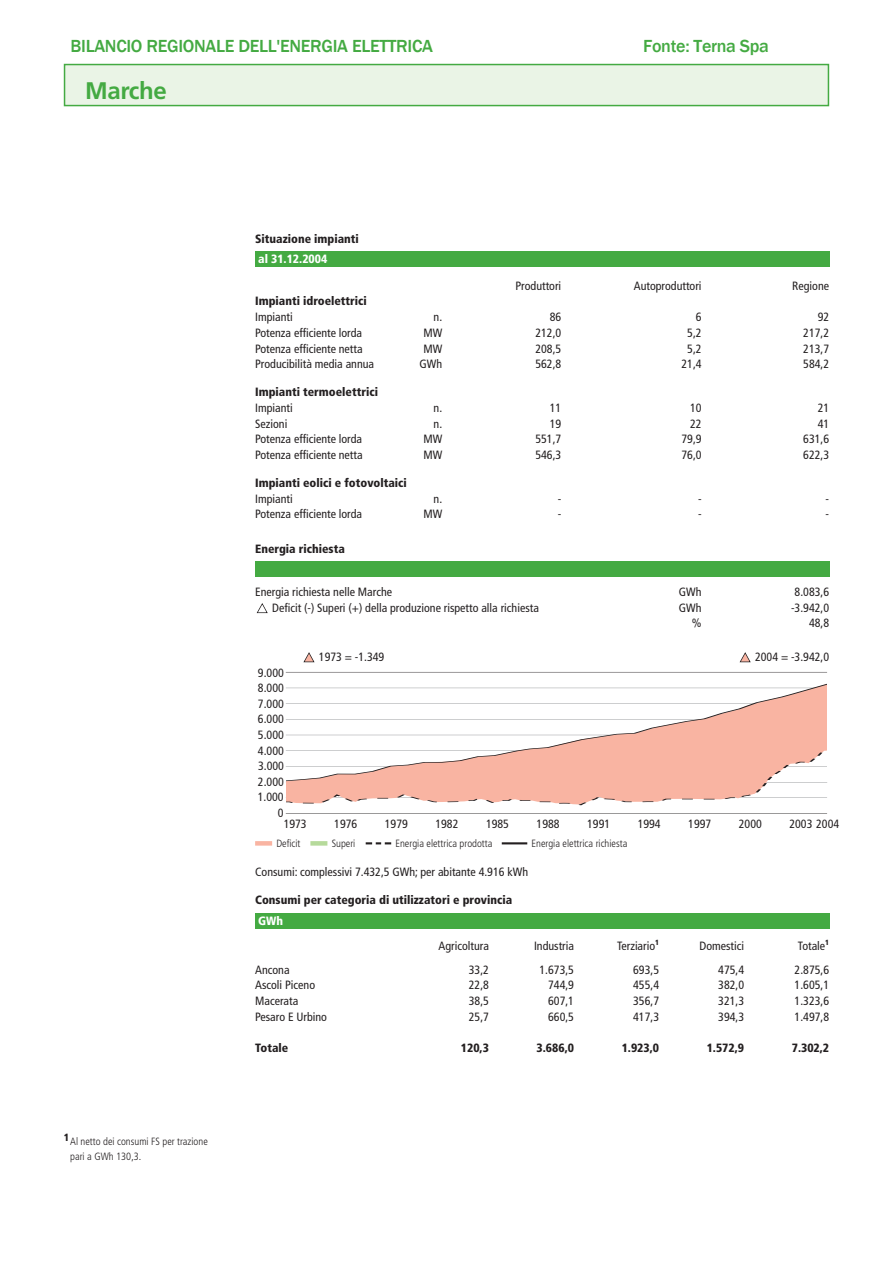
<style>
.page{position:relative;width:893px;height:1263px;background:#fff}
.page>*{position:absolute;margin:0;border:0;box-sizing:border-box;transform-origin:0 0}
.t1{font:700 24px "Frutiger";letter-spacing:-.015em;color:#44aa42}
.t2{font:500 18px "Franklin Gothic";letter-spacing:-.015em;color:#44aa42}
.t3{font:condensed 12px/15.6px "Frutiger";color:#231f20}
.t4{font:900 condensed 12px "Frutiger";color:#231f20}
.t5{font:900 condensed 12px "Frutiger";color:#fff}
.t6{font:300 condensed 10.5px/15px "Frutiger";color:#231f20}
.t7{font:900 condensed 7.5px "Frutiger";color:#231f20}
</style>
<div class="page">
<div style="left:65px;top:65px;width:763px;height:41px;background:#eaf4e6"></div>
<div style="left:64px;top:64px;width:765px;height:42px;border:2px solid #44aa42"></div>
<div style="left:255px;top:841px;width:17px;height:5px;background:#f9b4a2"></div>
<div style="left:310px;top:841px;width:17px;height:5px;background:#b6da9b"></div>
<svg style="left:366px;top:842px;width:25px;height:2px"></svg>
<hr style="left:502px;top:842px;width:25px;height:2px;background:#231f20">
<div style="left:255px;top:251px;width:574px;height:15px;background:#44aa42"></div>
<div style="left:255px;top:913px;width:574px;height:16px;background:#44aa42"></div>
<div style="left:255px;top:561px;width:574px;height:16px;background:#44aa42"></div>
<svg style="left:257px;top:603px;width:11px;height:10px"></svg>
<svg style="left:740px;top:652px;width:11px;height:10px"></svg>
<svg style="left:303px;top:652px;width:12px;height:10px"></svg>
<svg style="left:286px;top:683px;width:541px;height:67px"></svg>
<svg style="left:286px;top:750px;width:541px;height:55px"></svg>
<hr style="left:286px;top:813px;width:541px;height:1px;background:#231f20">
<hr style="left:286px;top:672px;width:541px;height:1px;background:#231f20">
<h2 class="t2" style="left:71px;top:35px;width:364px">BILANCIO REGIONALE DELL'ENERGIA ELETTRICA</h2>
<h2 class="t2" style="left:643px;top:35px;width:127px">Fonte: Terna Spa</h2>
<h1 class="t1" style="left:85px;top:81px;width:83px">Marche</h1>
<p class="t6" style="left:70px;top:1134px;width:139px;text-indent:-6px"><sup>1</sup>Al netto dei consumi FS per trazione pari a GWh 130,3.</p>
<p class="t4" style="left:255px;top:234px;width:105px">Situazione impianti</p>
<p class="t5" style="left:258px;top:254px;width:71px">al 31.12.2004</p>
<p class="t3" style="left:516px;top:279px;width:47px">Produttori</p>
<p class="t3" style="left:634px;top:279px;width:69px">Autoproduttori</p>
<p class="t3" style="left:792px;top:279px;width:38px">Regione</p>
<p class="t4" style="left:255px;top:296px;width:113px">Impianti idroelettrici</p>
<p class="t3" style="left:255px;top:310px;width:39px">Impianti</p>
<p class="t3" style="left:434px;top:310px;width:10px">n.</p>
<p class="t3" style="left:550px;top:310px;width:13px">86</p>
<p class="t3" style="left:696px;top:310px;width:7px">6</p>
<p class="t3" style="left:818px;top:310px;width:13px">92</p>
<p class="t3" style="left:255px;top:326px;width:109px">Potenza efficiente lorda</p>
<p class="t3" style="left:423px;top:326px;width:20px">MW</p>
<p class="t3" style="left:535px;top:326px;width:27px">212,0</p>
<p class="t3" style="left:687px;top:326px;width:16px">5,2</p>
<p class="t3" style="left:803px;top:326px;width:27px">217,2</p>
<p class="t3" style="left:255px;top:342px;width:109px">Potenza efficiente netta</p>
<p class="t3" style="left:423px;top:342px;width:20px">MW</p>
<p class="t3" style="left:535px;top:342px;width:27px">208,5</p>
<p class="t3" style="left:687px;top:342px;width:16px">5,2</p>
<p class="t3" style="left:803px;top:342px;width:27px">213,7</p>
<p class="t3" style="left:255px;top:357px;width:121px">Producibilità media annua</p>
<p class="t3" style="left:420px;top:357px;width:24px">GWh</p>
<p class="t3" style="left:535px;top:357px;width:27px">562,8</p>
<p class="t3" style="left:681px;top:357px;width:22px">21,4</p>
<p class="t3" style="left:803px;top:357px;width:27px">584,2</p>
<p class="t4" style="left:255px;top:387px;width:124px">Impianti termoelettrici</p>
<p class="t3" style="left:255px;top:401px;width:39px">Impianti</p>
<p class="t3" style="left:434px;top:401px;width:10px">n.</p>
<p class="t3" style="left:550px;top:401px;width:13px">11</p>
<p class="t3" style="left:690px;top:401px;width:13px">10</p>
<p class="t3" style="left:818px;top:401px;width:13px">21</p>
<p class="t3" style="left:255px;top:417px;width:34px">Sezioni</p>
<p class="t3" style="left:434px;top:417px;width:10px">n.</p>
<p class="t3" style="left:550px;top:417px;width:13px">19</p>
<p class="t3" style="left:690px;top:417px;width:13px">22</p>
<p class="t3" style="left:818px;top:417px;width:13px">41</p>
<p class="t3" style="left:255px;top:432px;width:109px">Potenza efficiente lorda</p>
<p class="t3" style="left:423px;top:432px;width:20px">MW</p>
<p class="t3" style="left:535px;top:432px;width:27px">551,7</p>
<p class="t3" style="left:681px;top:432px;width:22px">79,9</p>
<p class="t3" style="left:803px;top:432px;width:27px">631,6</p>
<p class="t3" style="left:255px;top:448px;width:109px">Potenza efficiente netta</p>
<p class="t3" style="left:423px;top:448px;width:20px">MW</p>
<p class="t3" style="left:535px;top:448px;width:27px">546,3</p>
<p class="t3" style="left:681px;top:448px;width:22px">76,0</p>
<p class="t3" style="left:803px;top:448px;width:27px">622,3</p>
<p class="t4" style="left:255px;top:478px;width:153px">Impianti eolici e fotovoltaici</p>
<p class="t3" style="left:255px;top:492px;width:39px">Impianti</p>
<p class="t3" style="left:434px;top:492px;width:10px">n.</p>
<p class="t3" style="left:558px;top:492px;width:5px">-</p>
<p class="t3" style="left:698px;top:492px;width:5px">-</p>
<p class="t3" style="left:826px;top:492px;width:5px">-</p>
<p class="t3" style="left:255px;top:507px;width:109px">Potenza efficiente lorda</p>
<p class="t3" style="left:423px;top:507px;width:20px">MW</p>
<p class="t3" style="left:558px;top:507px;width:5px">-</p>
<p class="t3" style="left:698px;top:507px;width:5px">-</p>
<p class="t3" style="left:826px;top:507px;width:5px">-</p>
<p class="t4" style="left:255px;top:544px;width:91px">Energia richiesta</p>
<p class="t3" style="left:255px;top:585px;width:139px">Energia richiesta nelle Marche</p>
<p class="t3" style="left:679px;top:585px;width:24px">GWh</p>
<p class="t3" style="left:795px;top:585px;width:36px">8.083,6</p>
<p class="t3" style="left:272px;top:601px;width:268px">Deficit (-) Superi (+) della produzione rispetto alla richiesta</p>
<p class="t3" style="left:679px;top:601px;width:24px">GWh</p>
<p class="t3" style="left:791px;top:601px;width:40px">-3.942,0</p>
<p class="t3" style="left:692px;top:616px;width:11px">%</p>
<p class="t3" style="left:809px;top:616px;width:22px">48,8</p>
<p class="t3" style="left:258px;top:666px;width:27px">9.000</p>
<p class="t3" style="left:258px;top:697px;width:27px">7.000</p>
<p class="t3" style="left:258px;top:728px;width:27px">5.000</p>
<p class="t3" style="left:258px;top:681px;width:27px">8.000</p>
<p class="t3" style="left:258px;top:712px;width:27px">6.000</p>
<p class="t3" style="left:258px;top:759px;width:28px">3.000<br>2.000</p>
<p class="t3" style="left:258px;top:744px;width:27px">4.000</p>
<p class="t3" style="left:258px;top:790px;width:27px">1.000</p>
<p class="t3" style="left:319px;top:650px;width:67px">1973 = -1.349</p>
<p class="t3" style="left:755px;top:650px;width:76px">2004 = -3.942,0</p>
<p class="t3" style="left:284px;top:817px;width:24px">1973</p>
<p class="t3" style="left:334px;top:817px;width:24px">1976</p>
<p class="t3" style="left:385px;top:817px;width:24px">1979</p>
<p class="t3" style="left:435px;top:817px;width:24px">1982</p>
<p class="t3" style="left:486px;top:817px;width:24px">1985</p>
<p class="t3" style="left:537px;top:817px;width:24px">1988</p>
<p class="t3" style="left:587px;top:817px;width:24px">1991</p>
<p class="t3" style="left:638px;top:817px;width:24px">1994</p>
<p class="t3" style="left:688px;top:817px;width:24px">1997</p>
<p class="t3" style="left:739px;top:817px;width:24px">2000</p>
<p class="t3" style="left:789px;top:817px;width:51px">2003 2004</p>
<p class="t6" style="left:276px;top:837px;width:26px">Deficit</p>
<p class="t6" style="left:332px;top:837px;width:25px">Superi</p>
<p class="t6" style="left:395px;top:837px;width:99px">Energia elettrica prodotta</p>
<p class="t6" style="left:531px;top:837px;width:97px">Energia elettrica richiesta</p>
<p class="t3" style="left:255px;top:865px;width:274px">Consumi: complessivi 7.432,5 GWh; per abitante 4.916 kWh</p>
<p class="t4" style="left:255px;top:895px;width:259px">Consumi per categoria di utilizzatori e provincia</p>
<p class="t5" style="left:258px;top:916px;width:26px">GWh</p>
<p class="t3" style="left:439px;top:939px;width:52px">Agricoltura</p>
<p class="t3" style="left:534px;top:939px;width:41px">Industria</p>
<p class="t3" style="left:617px;top:939px;width:40px">Terziario</p>
<p class="t7" style="left:655px;top:939px;width:5px">1</p>
<p class="t3" style="left:699px;top:939px;width:46px">Domestici</p>
<p class="t3" style="left:798px;top:939px;width:29px">Totale</p>
<p class="t7" style="left:825px;top:939px;width:5px">1</p>
<p class="t3" style="left:255px;top:962px;width:36px">Ancona</p>
<p class="t3" style="left:469px;top:962px;width:22px">33,2</p>
<p class="t3" style="left:539px;top:962px;width:36px">1.673,5</p>
<p class="t3" style="left:633px;top:962px;width:27px">693,5</p>
<p class="t3" style="left:718px;top:962px;width:27px">475,4</p>
<p class="t3" style="left:795px;top:962px;width:36px">2.875,6</p>
<p class="t3" style="left:255px;top:978px;width:61px">Ascoli Piceno</p>
<p class="t3" style="left:469px;top:978px;width:22px">22,8</p>
<p class="t3" style="left:548px;top:978px;width:27px">744,9</p>
<p class="t3" style="left:633px;top:978px;width:27px">455,4</p>
<p class="t3" style="left:718px;top:978px;width:27px">382,0</p>
<p class="t3" style="left:795px;top:978px;width:36px">1.605,1</p>
<p class="t3" style="left:255px;top:994px;width:45px">Macerata</p>
<p class="t3" style="left:469px;top:994px;width:22px">38,5</p>
<p class="t3" style="left:548px;top:994px;width:27px">607,1</p>
<p class="t3" style="left:633px;top:994px;width:27px">356,7</p>
<p class="t3" style="left:718px;top:994px;width:27px">321,3</p>
<p class="t3" style="left:795px;top:994px;width:36px">1.323,6</p>
<p class="t3" style="left:255px;top:1010px;width:73px">Pesaro E Urbino</p>
<p class="t3" style="left:469px;top:1010px;width:22px">25,7</p>
<p class="t3" style="left:548px;top:1010px;width:27px">660,5</p>
<p class="t3" style="left:633px;top:1010px;width:27px">417,3</p>
<p class="t3" style="left:718px;top:1010px;width:27px">394,3</p>
<p class="t3" style="left:795px;top:1010px;width:36px">1.497,8</p>
<p class="t4" style="left:255px;top:1043px;width:35px">Totale</p>
<p class="t4" style="left:461px;top:1043px;width:30px">120,3</p>
<p class="t4" style="left:537px;top:1043px;width:39px">3.686,0</p>
<p class="t4" style="left:622px;top:1043px;width:39px">1.923,0</p>
<p class="t4" style="left:707px;top:1043px;width:39px">1.572,9</p>
<p class="t4" style="left:792px;top:1043px;width:39px">7.302,2</p>
</div>
